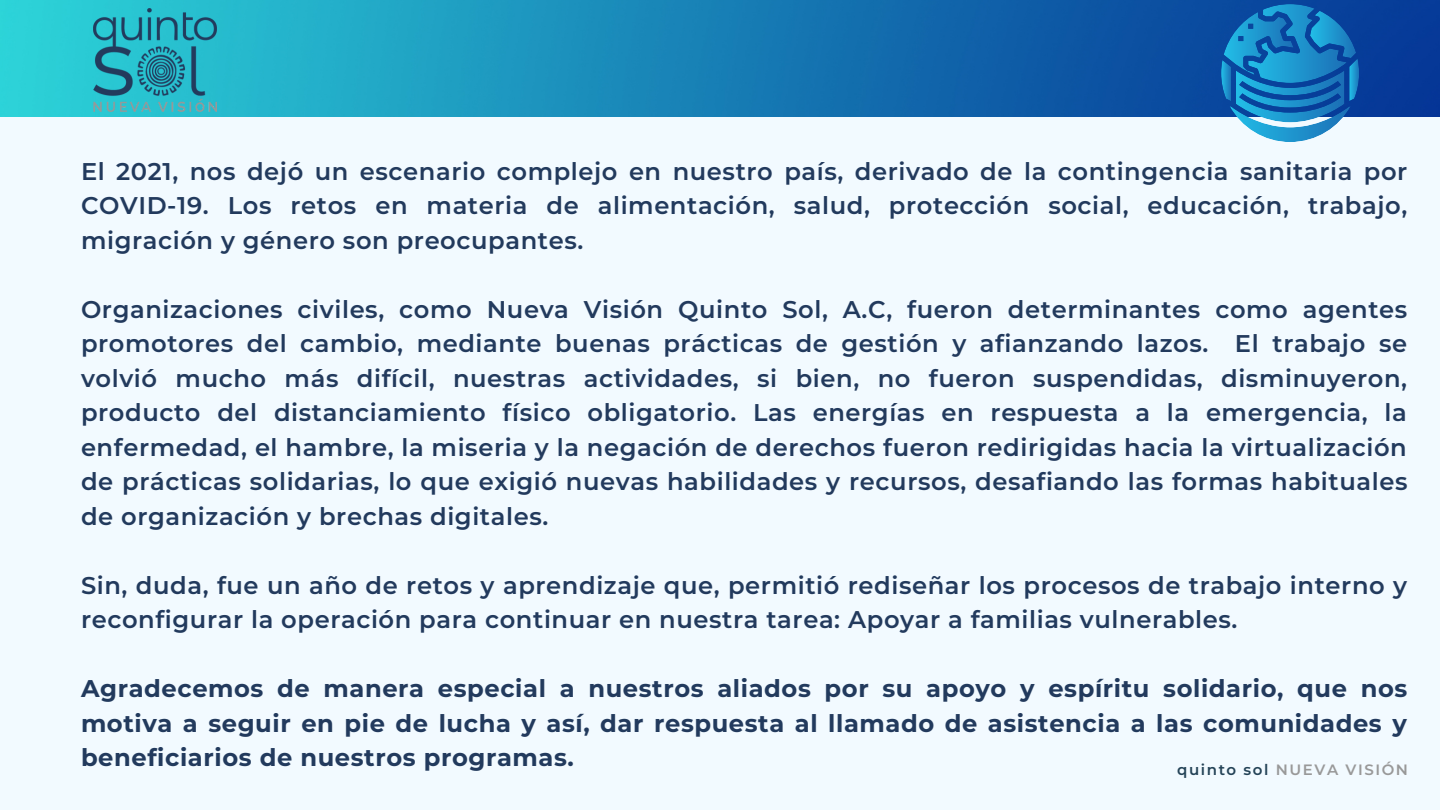
<style>
.page{position:relative;width:1440px;height:810px;background:#f2faff}
.page>*{position:absolute;margin:0;border:0;box-sizing:border-box;transform-origin:0 0}
.t1{font:600 24.2px/34.5px "Montserrat";letter-spacing:.025em;color:#223a5d;text-align:justify}
.t2{font:700 24.2px/34.5px "Montserrat";letter-spacing:.025em;color:#223a5d;text-align:justify}
.t3{font:600 15px "Montserrat";letter-spacing:.105em;color:#999}
.s1{color:#244357}
.s2{color:#989898}
</style>
<div class="page">
<img style="left:0;top:0;width:1440px;height:116px">
<svg style="left:1221px;top:4px;width:138px;height:138px;background:#2c84c2"></svg>
<img style="left:93px;top:9px;width:124px;height:102px">
<p class="t1" style="left:81px;top:154px;width:1328px">El 2021, nos dejó un escenario complejo en nuestro país, derivado de la contingencia sanitaria por COVID-19. Los retos en materia de alimentación, salud, protección social, educación, trabajo, migración y género son preocupantes.</p>
<p class="t1" style="left:81px;top:292px;width:1328px">Organizaciones civiles, como Nueva Visión Quinto Sol, A.C, fueron determinantes como agentes promotores del cambio, mediante buenas prácticas de gestión y afianzando lazos. El trabajo se volvió mucho más difícil, nuestras actividades, si bien, no fueron suspendidas, disminuyeron, producto del distanciamiento físico obligatorio. Las energías en respuesta a la emergencia, la enfermedad, el hambre, la miseria y la negación de derechos fueron redirigidas hacia la virtualización de prácticas solidarias, lo que exigió nuevas habilidades y recursos, desafiando las formas habituales de organización y brechas digitales.</p>
<p class="t1" style="left:81px;top:568px;width:1328px">Sin, duda, fue un año de retos y aprendizaje que, permitió rediseñar los procesos de trabajo interno y reconfigurar la operación para continuar en nuestra tarea: Apoyar a familias vulnerables.</p>
<p class="t2" style="left:81px;top:671px;width:1328px">Agradecemos de manera especial a nuestros aliados por su apoyo y espíritu solidario, que nos motiva a seguir en pie de lucha y así, dar respuesta al llamado de asistencia a las comunidades y beneficiarios de nuestros programas.</p>
<p class="t3" style="left:1177px;top:761px;width:232px"><span class="s1">quinto sol</span> NUEVA VISIÓ<span class="s2">N</span></p>
</div>
